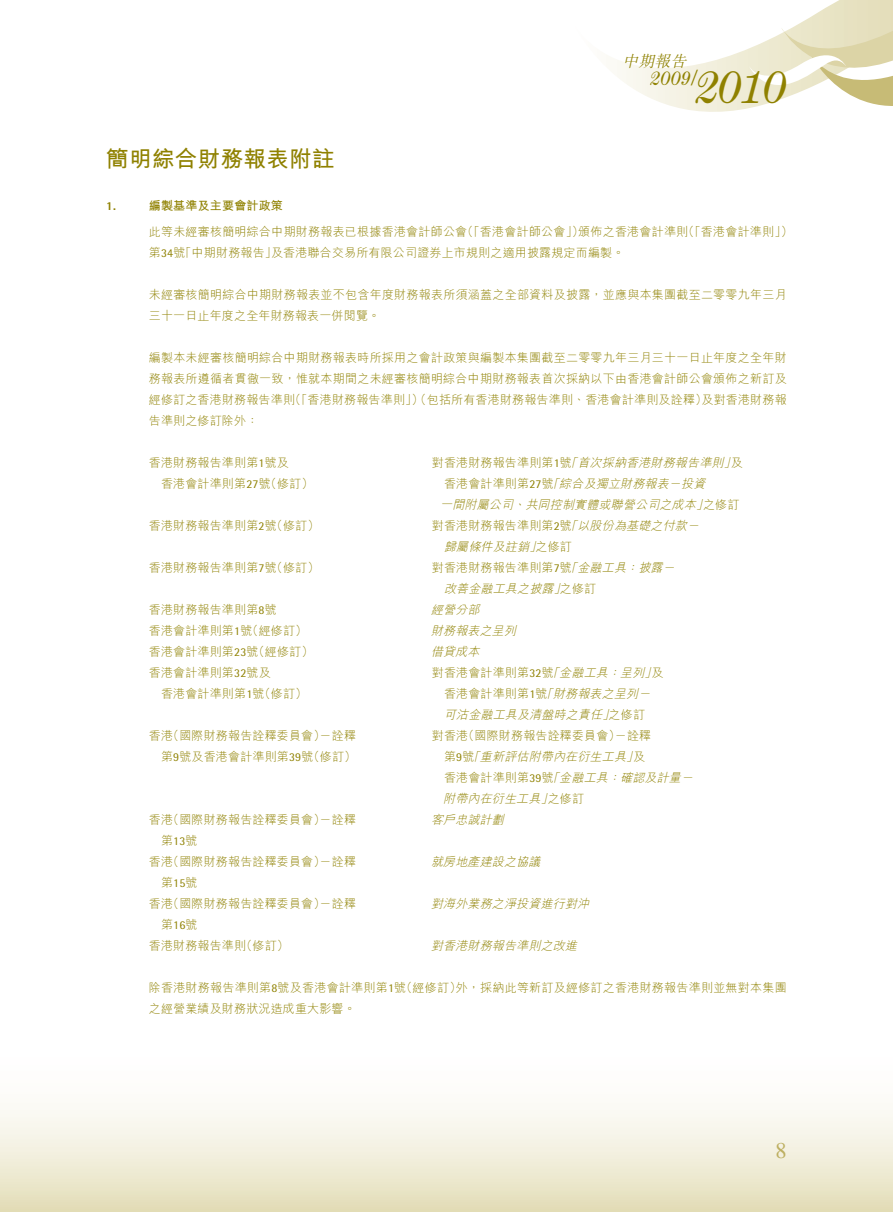
<style>
.page{position:relative;width:893px;height:1212px;background:#fff}
.page>*{position:absolute;margin:0;border:0;box-sizing:border-box;transform-origin:0 0}
.t1{font:italic 48.6px "Century Expanded LT Std";color:#8f8100}
.t2{font:700 22.5px "M Hei HK";letter-spacing:.015em;color:#8f8100}
.t3{font:italic 20.7px "Century Expanded LT Std";color:#8f8100}
.t4{font:italic 300 15.75px "M Sung HK";color:#8f8100}
.t5{font:300 12px/21px "M Hei HK";letter-spacing:.015em;color:#8f8100}
.t6{font:italic 300 12px "M Hei HK";color:#8f8100}
.t7{font:700 12px "M Hei HK";letter-spacing:.02em;color:#8f8100}
.t8{font:800 12px "Rotis Semi Sans";color:#8f8100}
.s1{font-family:"Rotis Semi Sans";font-weight:400}
.s2{font-style:italic}
.s3{font-style:normal}
</style>
<div class="page">
<svg style="left:617px;top:48px;width:132px;height:64px"></svg>
<svg style="left:749px;top:0;width:144px;height:108px"></svg>
<div style="left:0;top:1033px;width:893px;height:179px;background:linear-gradient(to bottom,#fff,#e7e2c2)"></div>
<svg style="left:0;top:1033px;width:1px;height:179px"></svg>
<svg style="left:777px;top:1143px;width:8px;height:15px"></svg>
<h2 class="t2" style="left:106px;top:142px;width:230px">簡明綜合財務報表附註</h2>
<p class="t7" style="left:149px;top:197px;width:136px">編製基準及主要會計政策</p>
<p class="t8" style="left:106px;top:199px;width:11px">1.</p>
<h3 class="t4" style="left:622px;top:50px;width:70px">中期報告</h3>
<h3 class="t3" style="left:650px;top:65px;width:48px">2009/</h3>
<h1 class="t1" style="left:695px;top:57px;width:94px">2010</h1>
<p class="t5" style="left:271px;top:220px;width:355px;text-indent:-122px">此等未經審核簡明綜合中期財務報表已根據香港會計師公會<br>及香港聯合交易所有限公司證券上市規則之適用披露規定而編製。</p>
<p class="t5" style="left:461px;top:220px;width:124px">（「香港會計師公會」）</p>
<p class="t5" style="left:682px;top:220px;width:112px">（「香港會計準則 (「</p>
<p class="t5" style="left:578px;top:220px;width:112px">頒佈之香港會計準則</p>
<p class="t5" style="left:149px;top:241px;width:130px">第<span class="s1">34</span> 「號中期財務報告」</p>
<p class="t5" style="left:149px;top:283px;width:639px">未經審核簡明綜合中期財務報表並不包含年度財務報表所須涵蓋之全部資料及披露，並應與本集團截至二零零九年三月三十一日止年度之全年財務報表一併閱覽。</p>
<p class="t5" style="left:149px;top:346px;width:639px;text-align:right">編製本未經審核簡明綜合中期財務報表時所採用之會計政策與編製本集團截至二零零九年三月三十一日止年度之全年財務報表所遵循者貫徹一致，惟就本期間之未經審核簡明綜合中期財務報表首次採納以下由香港會計師公會頒佈之新訂及及對香港財務報</p>
<p class="t5" style="left:289px;top:388px;width:419px">（「香港財務報告準則」）（包括所有香港財務報告準則、香港會計準則及詮釋）</p>
<p class="t5" style="left:149px;top:388px;width:148px">經修訂之香港財務報告準則告準則之修訂除外：</p>
<p class="t5" style="left:149px;top:451px;width:142px">香港財務報告準則第<span class="s1">1</span>號及</p>
<p class="t6" style="left:577px;top:454px;width:151px">首次採納香港財務報告準則</p>
<p class="t5" style="left:432px;top:451px;width:151px">對香港財務報告準則第 <span class="s2">「</span>號<span class="s1">1</span></p>
<p class="t5" style="left:724px;top:451px;width:21px">及<span class="s2">」</span></p>
<p class="t5" style="left:161px;top:472px;width:154px">香港會計準則第<span class="s1">27</span> （號修訂）</p>
<p class="t5" style="left:444px;top:472px;width:120px">香港會計準則第<span class="s1">27</span> <span class="s2">「</span>號</p>
<p class="t6" style="left:559px;top:475px;width:115px">綜合及獨立財務報表</p>
<p class="t6" style="left:681px;top:475px;width:29px">投資</p>
<p class="t6" style="left:669px;top:475px;width:17px">－</p>
<p class="t6" style="left:440px;top:496px;width:78px">一間附屬公司</p>
<p class="t6" style="left:525px;top:496px;width:216px">共同控制實體或聯營公司之成本<span class="s3">之修訂</span></p>
<p class="t6" style="left:696px;top:496px;width:17px">」</p>
<p class="t6" style="left:513px;top:496px;width:17px">、</p>
<p class="t5" style="left:149px;top:514px;width:172px">香港財務報告準則第 （號<span class="s1">2</span> 修訂）</p>
<p class="t6" style="left:577px;top:517px;width:115px">以股份為基礎之付款</p>
<p class="t5" style="left:432px;top:514px;width:151px">對香港財務報告準則第 <span class="s2">「</span>號<span class="s1">2</span></p>
<p class="t6" style="left:687px;top:517px;width:17px">－</p>
<p class="t6" style="left:444px;top:538px;width:129px">歸屬條件及註銷<span class="s3">之修訂</span></p>
<p class="t6" style="left:529px;top:538px;width:17px">」</p>
<p class="t5" style="left:149px;top:556px;width:172px">香港財務報告準則第 （號<span class="s1">7</span> 修訂）</p>
<p class="t5" style="left:432px;top:556px;width:151px">對香港財務報告準則第 <span class="s2">「</span>號<span class="s1">7</span></p>
<p class="t6" style="left:638px;top:559px;width:29px">披露</p>
<p class="t6" style="left:577px;top:559px;width:54px">金融工具</p>
<p class="t6" style="left:626px;top:559px;width:17px">：</p>
<p class="t6" style="left:663px;top:559px;width:17px">－</p>
<p class="t6" style="left:444px;top:580px;width:154px">改善金融工具之披露<span class="s3">之修訂</span></p>
<p class="t6" style="left:554px;top:580px;width:17px">」</p>
<p class="t5" style="left:149px;top:598px;width:129px">香港財務報告準則第號<span class="s1">8</span></p>
<p class="t6" style="left:431px;top:601px;width:54px">經營分部</p>
<p class="t5" style="left:149px;top:619px;width:160px">香港會計準則第 （號<span class="s1">1</span> 經修訂）</p>
<p class="t6" style="left:431px;top:622px;width:90px">財務報表之呈列</p>
<p class="t5" style="left:149px;top:640px;width:166px">香港會計準則第<span class="s1">23</span> （號經修訂）</p>
<p class="t6" style="left:431px;top:643px;width:54px">借貸成本</p>
<p class="t5" style="left:149px;top:661px;width:123px">香港會計準則第<span class="s1">32</span>號及</p>
<p class="t5" style="left:432px;top:661px;width:132px">對香港會計準則第<span class="s1">32</span> <span class="s2">「</span>號</p>
<p class="t6" style="left:559px;top:664px;width:54px">金融工具</p>
<p class="t6" style="left:620px;top:664px;width:29px">呈列</p>
<p class="t5" style="left:645px;top:661px;width:21px">及<span class="s2">」</span></p>
<p class="t6" style="left:608px;top:664px;width:17px">：</p>
<p class="t5" style="left:161px;top:682px;width:148px">香港會計準則第 （號<span class="s1">1</span> 修訂）</p>
<p class="t5" style="left:444px;top:682px;width:114px">香港會計準則第 <span class="s2">「</span>號<span class="s1">1</span></p>
<p class="t6" style="left:553px;top:685px;width:90px">財務報表之呈列</p>
<p class="t6" style="left:638px;top:685px;width:17px">－</p>
<p class="t5" style="left:167px;top:724px;width:190px">（國際財務報告詮釋委員會－）詮釋</p>
<p class="t5" style="left:149px;top:724px;width:26px">香港</p>
<p class="t6" style="left:444px;top:706px;width:202px">可沽金融工具及清盤時之責任<span class="s3">之修訂</span></p>
<p class="t6" style="left:602px;top:706px;width:17px">」</p>
<p class="t5" style="left:462px;top:724px;width:190px">（國際財務報告詮釋委員會－）詮釋</p>
<p class="t5" style="left:432px;top:724px;width:38px">對香港</p>
<p class="t5" style="left:161px;top:745px;width:197px">第<span class="s1">9</span>號及香港會計準則第<span class="s1">39</span> （號修訂）</p>
<p class="t6" style="left:480px;top:748px;width:151px">重新評估附帶內在衍生工具</p>
<p class="t5" style="left:444px;top:745px;width:41px">第 <span class="s2">「</span>號<span class="s1">9</span></p>
<p class="t5" style="left:626px;top:745px;width:21px">及<span class="s2">」</span></p>
<p class="t5" style="left:443px;top:766px;width:142px">香港會計準則第<span class="s1">39</span> <span class="s2">「</span>號<br><span class="s2">附帶內在衍生工具</span>之修訂</p>
<p class="t6" style="left:620px;top:769px;width:66px">確認及計量</p>
<p class="t6" style="left:559px;top:769px;width:54px">金融工具</p>
<p class="t6" style="left:608px;top:769px;width:17px">：</p>
<p class="t6" style="left:681px;top:769px;width:17px">－</p>
<p class="t6" style="left:541px;top:790px;width:17px">」</p>
<p class="t5" style="left:167px;top:808px;width:190px">（國際財務報告詮釋委員會－）詮釋</p>
<p class="t5" style="left:161px;top:808px;width:38px;text-indent:-12px">香港第<span class="s1">13</span>號</p>
<p class="t6" style="left:431px;top:811px;width:78px">客戶忠誠計劃</p>
<p class="t5" style="left:167px;top:850px;width:190px">（國際財務報告詮釋委員會－）詮釋</p>
<p class="t5" style="left:161px;top:850px;width:38px;text-indent:-12px">香港第<span class="s1">15</span>號</p>
<p class="t6" style="left:431px;top:853px;width:115px">就房地產建設之協議</p>
<p class="t5" style="left:167px;top:892px;width:190px">（國際財務報告詮釋委員會－）詮釋</p>
<p class="t5" style="left:161px;top:892px;width:38px;text-indent:-12px">香港第<span class="s1">16</span>號</p>
<p class="t6" style="left:431px;top:895px;width:163px">對海外業務之淨投資進行對沖</p>
<p class="t5" style="left:240px;top:934px;width:50px">（修訂）</p>
<p class="t5" style="left:149px;top:934px;width:99px">香港財務報告準則</p>
<p class="t5" style="left:149px;top:976px;width:639px">除香港財務報告準則第<span class="s1">8</span>號及香港會計準則第 （號<span class="s1">1</span> 經修訂外），採納此等新訂及經修訂之香港財務報告準則並無對本集團之經營業績及財務狀況造成重大影響。</p>
<p class="t6" style="left:431px;top:937px;width:151px">對香港財務報告準則之改進</p>
</div>
